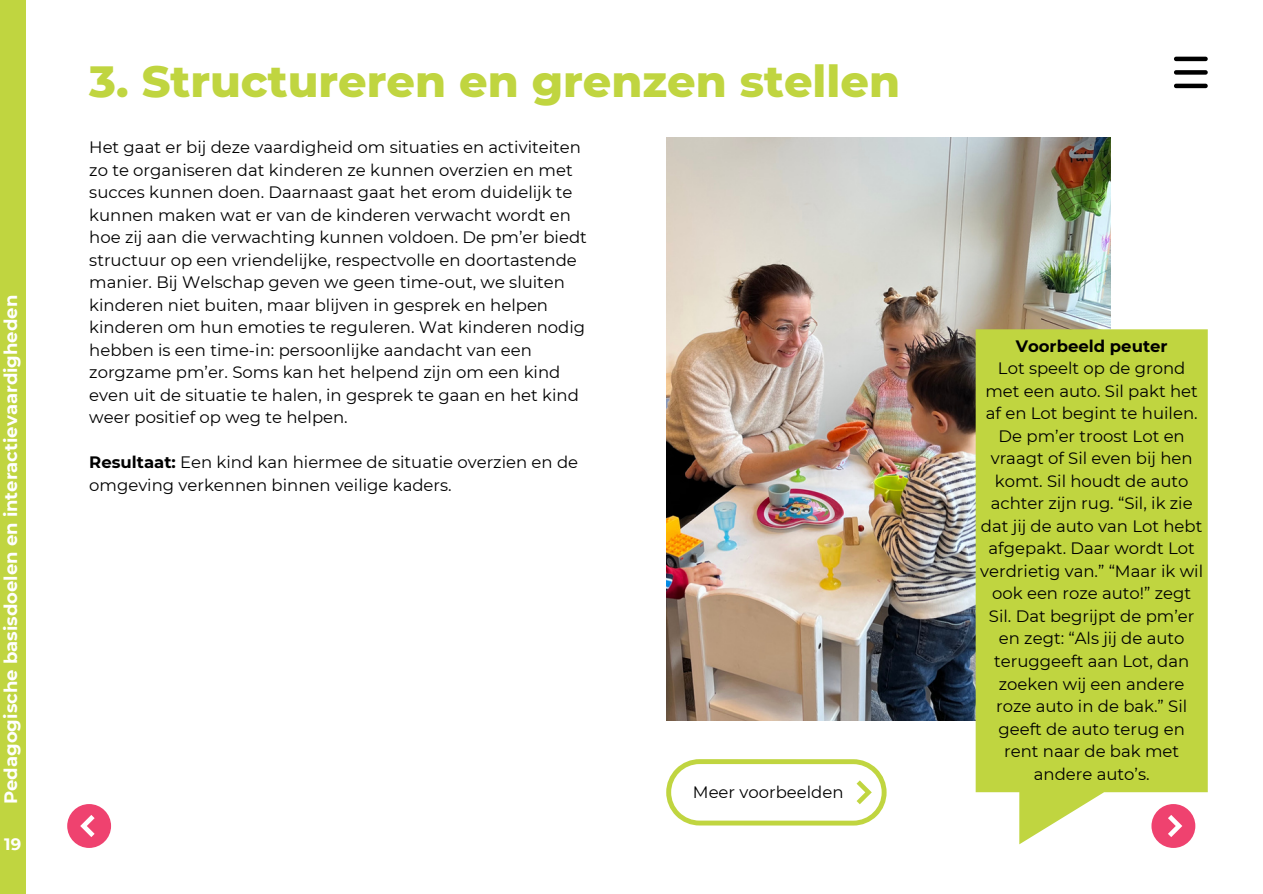
<style>
.page{position:relative;width:1263px;height:894px;background:#fff}
.page>*{position:absolute;margin:0;border:0;box-sizing:border-box;transform-origin:0 0}
.t1{font:800 44.55px "Montserrat";color:#c0d540}
.t2{font:700 18px "Montserrat";color:#fff}
.t3{font:16.5px/22.5px "Montserrat";color:#000}
.t4{font:700 16.5px "Montserrat";color:#000}
.t5{font:700 16.5px "Montserrat";color:#fff}
.s1{font-weight:700}
</style>
<div class="page">
<div style="left:0;top:0;width:25px;height:893px;background:#c0d540"></div>
<svg style="left:67px;top:804px;width:44px;height:43px"></svg>
<svg style="left:1161px;top:844px;width:25px;height:3px"></svg>
<svg style="left:1174px;top:56px;width:34px;height:33px"></svg>
<img style="left:666px;top:138px;width:444px;height:582px">
<svg style="left:976px;top:329px;width:232px;height:515px;background:#c5d64e"></svg>
<svg style="left:666px;top:759px;width:221px;height:66px"></svg>
<p class="t2" style="left:0;top:803px;width:510px;rotate:-90deg">Pedagogische basisdoelen en interactievaardigheden</p>
<p class="t5" style="left:4px;top:833px;width:18px">19</p>
<p class="t1" style="left:89px;top:54px;width:812px">3. Structureren en grenzen stellen</p>
<p class="t3" style="left:89px;top:136px;width:499px">Het gaat er bij deze vaardigheid om situaties en activiteiten zo te organiseren dat kinderen ze kunnen overzien en met succes kunnen doen. Daarnaast gaat het erom duidelijk te kunnen maken wat er van de kinderen verwacht wordt en hoe zij aan die verwachting kunnen voldoen. De pm’er biedt structuur op een vriendelijke, respectvolle en doortastende manier. Bij Welschap geven we geen time-out, we sluiten kinderen niet buiten, maar blijven in gesprek en helpen kinderen om hun emoties te reguleren. Wat kinderen nodig hebben is een time-in: persoonlijke aandacht van een zorgzame pm’er. Soms kan het helpend zijn om een kind even uit de situatie te halen, in gesprek te gaan en het kind weer positief op weg te helpen.</p>
<p class="t3" style="left:89px;top:451px;width:490px"><span class="s1">Resultaat:</span> Een kind kan hiermee de situatie overzien en de omgeving verkennen binnen veilige kaders.</p>
<p class="t3" style="left:693px;top:780px;width:152px">Meer voorbeelden</p>
<p class="t4" style="left:1016px;top:336px;width:153px">Voorbeeld peuter</p>
<p class="t3" style="left:980px;top:357px;width:224px;text-align:center">Lot speelt op de grond met een auto. Sil pakt het af en Lot begint te huilen.<br>De pm’er troost Lot en vraagt of Sil even bij hen komt. Sil houdt de auto achter zijn rug. “Sil, ik zie dat jij de auto van Lot hebt afgepakt. Daar wordt Lot verdrietig van.” “Maar ik wil ook een roze auto!” zegt<br>Sil. Dat begrijpt de pm’er en zegt: “Als jij de auto teruggeeft aan Lot, dan zoeken wij een andere roze auto in de bak.” Sil geeft de auto terug en rent naar de bak met andere auto’s.</p>
</div>
